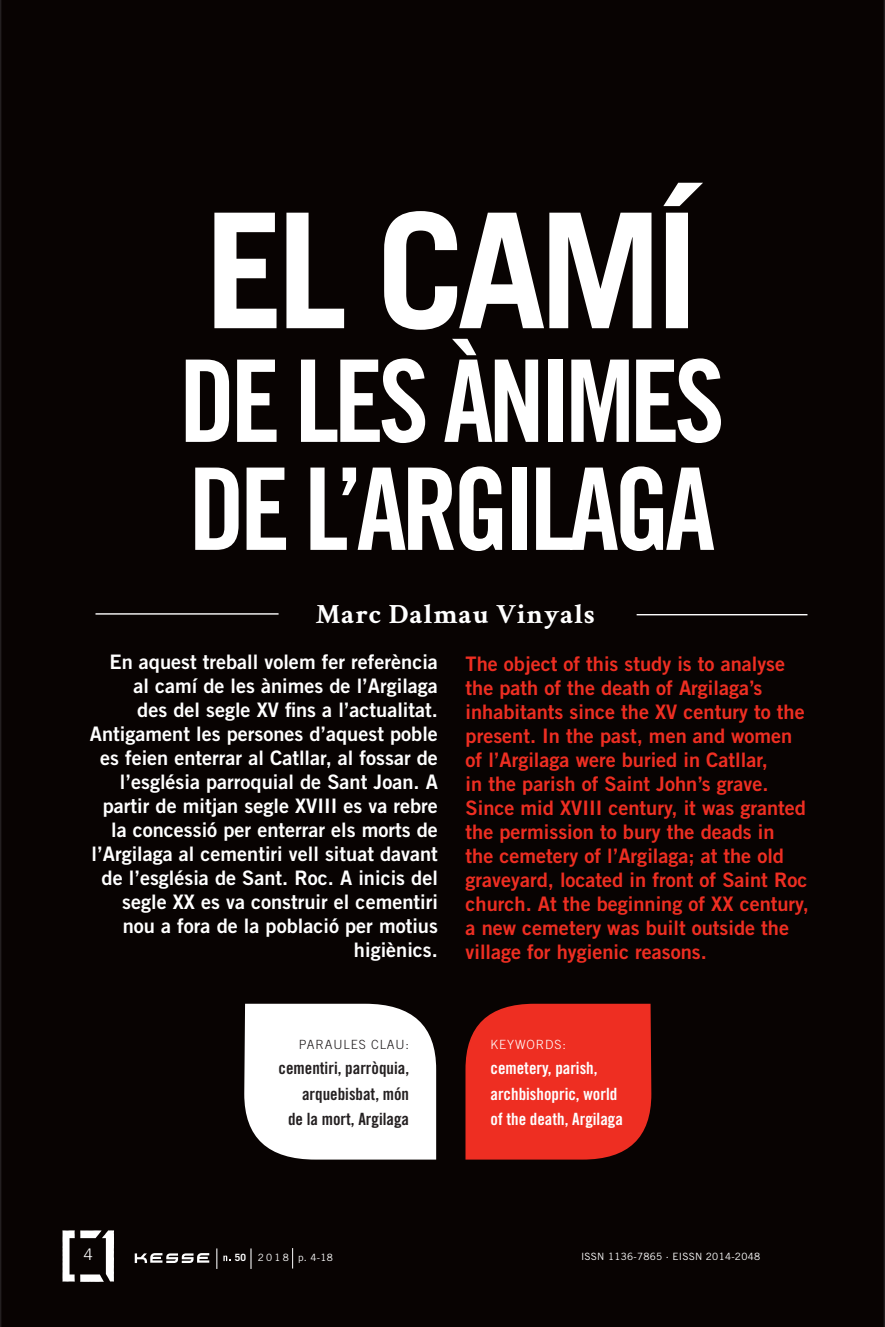
<style>
.page{position:relative;width:885px;height:1327px;background:#fff}
.page>*{position:absolute;margin:0;border:0;box-sizing:border-box;transform-origin:0 0}
.t1{font:700 160px "Trade Gothic LT Std";letter-spacing:-.05em;color:#fff}
.t2{font:114px/108px "Trade Gothic LT Std Bd Cn 20";letter-spacing:-.05em;color:#fff}
.t3{font:700 27.8px "Crimson Text";letter-spacing:.03em;color:#fff}
.t4{font:20px/24px "Trade Gothic LT Std Bd 2";color:#ee2e22}
.t5{font:20px/24px "Trade Gothic LT Std Bd 2";color:#fff;text-align:right}
.t6{font:17px/25.4px "Trade Gothic LT Std Bd Cn 20";color:#fff}
.t7{font:17px/25.4px "Trade Gothic LT Std Bd Cn 20";color:#231f20;text-align:right}
.t8{font:300 16px "Trade Gothic LT Std";color:#fff}
.t9{font:300 12.6px "Trade Gothic LT Std";letter-spacing:.07em;color:#231f20}
.t10{font:300 12.6px "Trade Gothic LT Std";letter-spacing:.07em;color:#fff}
.t11{font:10px "Trade Gothic LT Std";letter-spacing:.025em;color:#fff}
.s1{font-weight:700}
</style>
<div class="page">
<div style="left:0;top:0;width:884px;height:1327px;background:#080302"></div>
<div style="left:465px;top:1003px;width:186px;height:156px;background:#ee2e22"></div>
<svg style="left:244px;top:1003px;width:192px;height:156px"></svg>
<svg style="left:62px;top:1230px;width:52px;height:52px"></svg>
<svg style="left:135px;top:1253px;width:74px;height:10px"></svg>
<svg style="left:223px;top:1255px;width:8px;height:6px"></svg>
<svg style="left:216px;top:1248px;width:1px;height:21px"></svg>
<svg style="left:250px;top:1248px;width:1px;height:21px"></svg>
<svg style="left:292px;top:1248px;width:1px;height:20px"></svg>
<hr style="left:95px;top:613px;width:183px;height:1px;background:#fff">
<hr style="left:636px;top:614px;width:171px;height:1px;background:#fff">
<h1 class="t1" style="left:204px;top:173px;width:496px">EL CAMÍ</h1>
<h2 class="t2" style="left:179px;top:346px;width:547px">DE LES ÀNIMES<br>DE L’ARGILAGA</h2>
<h3 class="t3" style="left:315px;top:597px;width:280px">Marc Dalmau Vinyals</h3>
<p class="t5" style="left:90px;top:649px;width:349px">En aquest treball volem fer referència al camí de les ànimes de l’Argilaga<br>des del segle XV fins a l’actualitat.<br>Antigament les persones d’aquest poble es feien enterrar al Catllar, al fossar de l’església parroquial de Sant Joan. A partir de mitjan segle XVIII es va rebre la concessió per enterrar els morts de l’Argilaga al cementiri vell situat davant de l’església de Sant. Roc. A inicis del segle XX es va construir el cementiri nou a fora de la població per motius higiènics.</p>
<p class="t4" style="left:465px;top:651px;width:344px">The object of this study is to analyse the path of the death of Argilaga’s inhabitants since the XV century to the present. In the past, men and women of l’Argilaga were buried in Catllar,<br>in the parish of Saint John’s grave.<br>Since mid XVIII century, it was granted the permission to bury the deads in<br>the cemetery of l’Argilaga; at the old graveyard, located in front of Saint Roc church. At the beginning of XX century, a new cemetery was built outside the village for hygienic reasons.</p>
<p class="t9" style="left:298px;top:1037px;width:112px">PARAULES CLAU:</p>
<p class="t7" style="left:278px;top:1055px;width:132px">cementiri, parròquia, arquebisbat, món<br>de la mort, Argilaga</p>
<p class="t10" style="left:490px;top:1037px;width:77px">KEYWORDS:</p>
<p class="t6" style="left:490px;top:1055px;width:134px">cemetery, parish, archbishopric, world of the death, Argilaga</p>
<p class="t8" style="left:84px;top:1245px;width:10px">4</p>
<p class="t11" style="left:235px;top:1251px;width:99px"><span class="s1">50</span> 2018 p. 4-18</p>
<p class="t11" style="left:581px;top:1251px;width:181px">ISSN 1136-7865 · EISSN 2014-2048</p>
</div>
